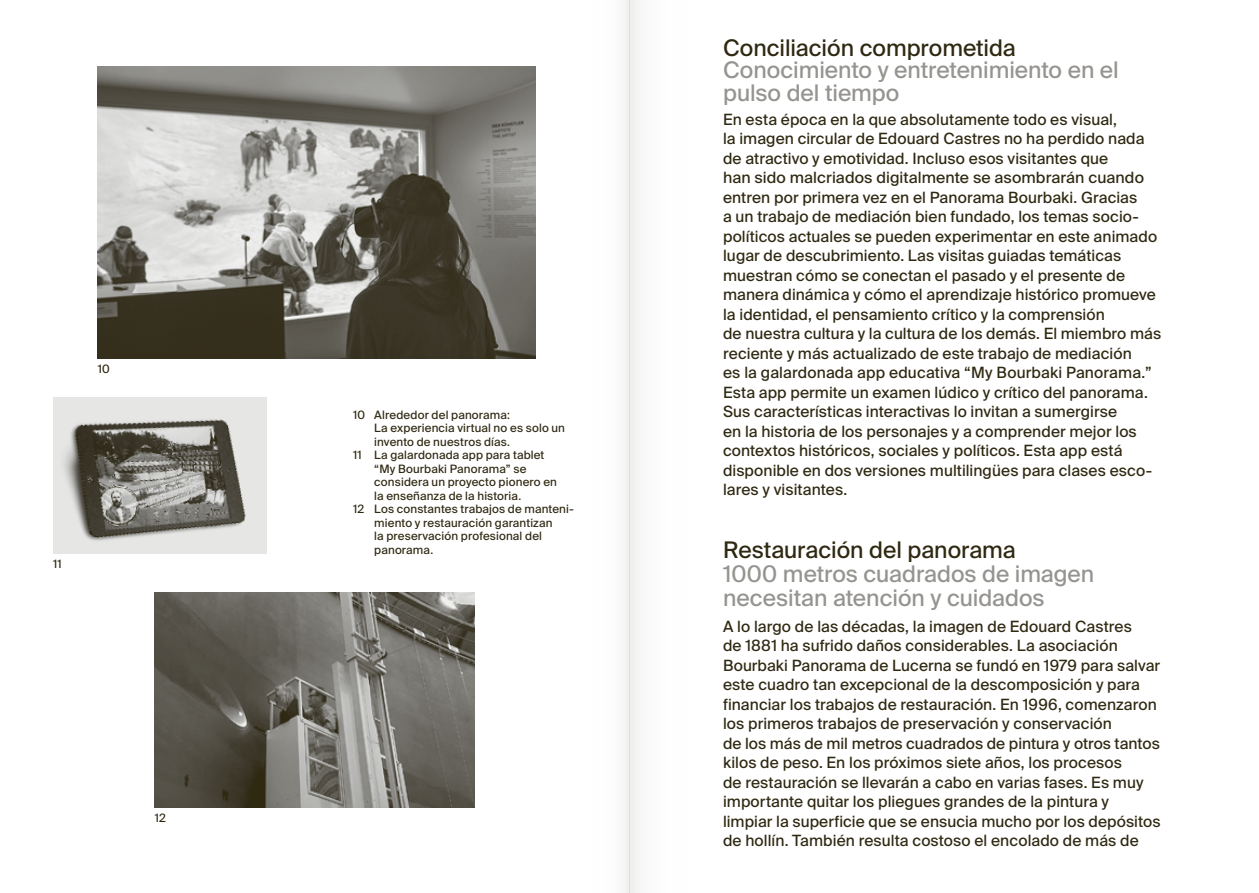
<style>
.page{position:relative;width:1259px;height:893px;background:#fff}
.page>*{position:absolute;margin:0;border:0;box-sizing:border-box;transform-origin:0 0}
.t1{font:22.8px/22.5px "Suisse Intl";color:#959490}
.t2{font:22.8px "Suisse Intl";color:#2f2912}
.t3{font:15.6px/19.5px "Suisse Intl";letter-spacing:.005em;color:#2f2912}
.t4{font:11.55px "Suisse Intl";letter-spacing:.015em;color:#2f2912}
</style>
<div class="page">
<img style="left:53px;top:398px;width:213px;height:156px">
<img style="left:155px;top:593px;width:319px;height:214px">
<img style="left:98px;top:66px;width:438px;height:293px">
<p class="t4" style="left:98px;top:362px;width:14px">10</p>
<p class="t4" style="left:53px;top:557px;width:10px">11</p>
<p class="t4" style="left:155px;top:811px;width:13px">12</p>
<p class="t4" style="left:353px;top:408px;width:158px">10 Alrededor del panorama:</p>
<p class="t4" style="left:374px;top:421px;width:192px">La experiencia virtual no es solo un</p>
<p class="t4" style="left:374px;top:435px;width:137px">invento de nuestros días.</p>
<p class="t4" style="left:353px;top:448px;width:193px">11 La galardonada app para tablet</p>
<p class="t4" style="left:374px;top:462px;width:154px">“My Bourbaki Panorama” se</p>
<p class="t4" style="left:374px;top:475px;width:184px">considera un proyecto pionero en</p>
<p class="t4" style="left:374px;top:489px;width:148px">la enseñanza de la historia.</p>
<p class="t4" style="left:353px;top:502px;width:222px">12 Los constantes trabajos de manteni-</p>
<p class="t4" style="left:374px;top:516px;width:180px">miento y restauración garantizan</p>
<p class="t4" style="left:374px;top:529px;width:169px">la preservación profesional del</p>
<p class="t4" style="left:374px;top:543px;width:60px">panorama.</p>
<h1 class="t2" style="left:723px;top:35px;width:294px">Conciliación comprometida</h1>
<h1 class="t1" style="left:723px;top:59px;width:397px">Conocimiento y entretenimiento en el pulso del tiempo</h1>
<p class="t3" style="left:723px;top:110px;width:439px">En esta época en la que absolutamente todo es visual,<br>la imagen circular de Edouard Castres no ha perdido nada de atractivo y emotividad. Incluso esos visitantes que<br>han sido malcriados digitalmente se asombrarán cuando entren por primera vez en el Panorama Bourbaki. Gracias<br>a un trabajo de mediación bien fundado, los temas socio-- políticos actuales se pueden experimentar en este animado lugar de descubrimiento. Las visitas guiadas temáticas muestran cómo se conectan el pasado y el presente de manera dinámica y cómo el aprendizaje histórico promueve la identidad, el pensamiento crítico y la comprensión<br>de nuestra cultura y la cultura de los demás. El miembro más reciente y más actualizado de este trabajo de mediación<br>es la galardonada app educativa “My Bourbaki Panorama.” Esta app permite un examen lúdico y crítico del panorama.<br>Sus características interactivas lo invitan a sumergirse<br>en la historia de los personajes y a comprender mejor los contextos históricos, sociales y políticos. Esta app está disponible en dos versiones multilingües para clases esco&shy;lares y visitantes.</p>
<h1 class="t2" style="left:723px;top:536px;width:294px">Restauración del panorama</h1>
<h1 class="t1" style="left:723px;top:562px;width:373px;line-height:24px">1000 metros cuadrados de imagen necesitan atención y cuidados</h1>
<p class="t3" style="left:723px;top:617px;width:439px">A lo largo de las décadas, la imagen de Edouard Castres<br>de 1881 ha sufrido daños considerables. La asociación Bourbaki Panorama de Lucerna se fundó en 1979 para salvar este cuadro tan excepcional de la descomposición y para financiar los trabajos de restauración. En 1996, comenzaron los primeros trabajos de preservación y conservación<br>de los más de mil metros cuadrados de pintura y otros tantos kilos de peso. En los próximos siete años, los procesos<br>de restauración se llevarán a cabo en varias fases. Es muy importante quitar los pliegues grandes de la pintura y limpiar la superficie que se ensucia mucho por los depósitos de hollín. También resulta costoso el encolado de más de</p>
</div>
